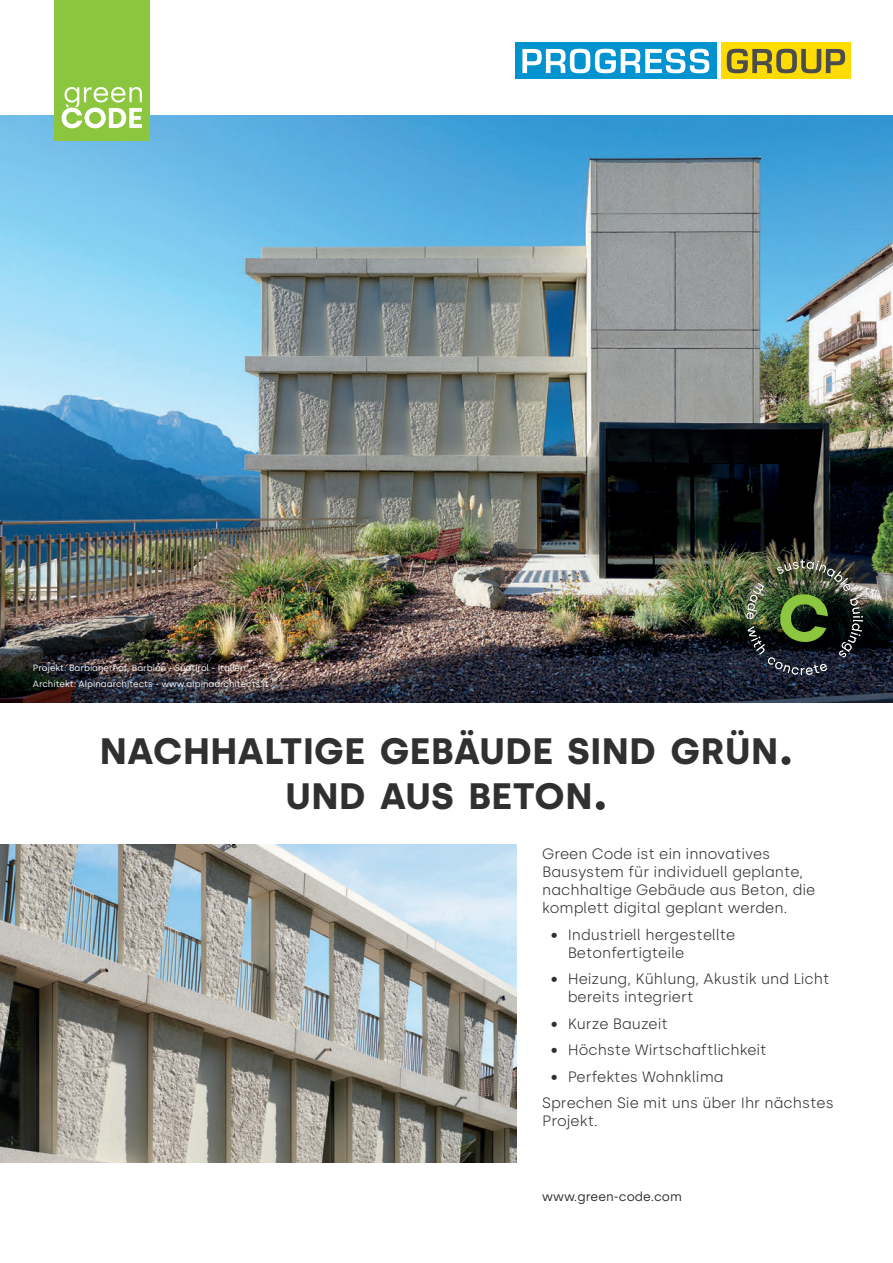
<style>
.page{position:relative;width:893px;height:1263px;background:#fff}
.page>*{position:absolute;margin:0;border:0;box-sizing:border-box;transform-origin:0 0}
.t1{font:700 36.75px/45px "Silka";letter-spacing:.015em;color:#312f30;text-align:center}
.t2{font:300 15px/18px "Silka";color:#312f30}
.t3{font:12.75px "Silka";color:#312f30}
.t4{font:9px/16.2px "Silka";color:#f9fcf8}
.s1{font-size:52.5px}
</style>
<div class="page">
<img style="left:0;top:116px;width:893px;height:586px">
<img style="left:0;top:845px;width:516px;height:317px">
<div style="left:54px;top:0;width:96px;height:141px;background:#8bc63e"></div>
<svg style="left:62px;top:87px;width:80px;height:41px"></svg>
<div style="left:515px;top:42px;width:202px;height:36px;background:#0093d0"></div>
<div style="left:721px;top:42px;width:129px;height:36px;background:#ffdc01"></div>
<svg style="left:522px;top:48px;width:187px;height:25px"></svg>
<svg style="left:727px;top:48px;width:118px;height:25px"></svg>
<img style="left:746px;top:559px;width:117px;height:116px">
<p class="t4" style="left:33px;top:660px;width:237px">Projekt: Barbianerhof, Barbian - Südtirol - Italien<br>Architekt: Alpinaarchitects - www.alpinaarchitects.it</p>
<h1 class="t1" style="left:100px;top:729px;width:695px">NACHHALTIGE GEBÄUDE SIND GRÜN<span class="s1">.<br></span>UND AUS BETON<span class="s1">.</span></h1>
<p class="t2" style="left:542px;top:845px;width:275px">Green Code ist ein innovatives Bausystem für individuell geplante, nachhaltige Gebäude aus Beton, die komplett digital geplant werden.</p>
<p class="t2" style="left:568px;top:925px;width:169px;text-indent:-17px">• Industriell hergestellte<br>Betonfertigteile</p>
<p class="t2" style="left:568px;top:970px;width:263px;text-indent:-17px">• Heizung, Kühlung, Akustik und Licht bereits integriert</p>
<p class="t2" style="left:551px;top:1014px;width:119px">• Kurze Bauzeit</p>
<p class="t2" style="left:551px;top:1041px;width:218px">• Höchste Wirtschaftlichkeit</p>
<p class="t2" style="left:542px;top:1063px;width:293px;line-height:26.5px;text-indent:9px">• Perfektes Wohnklima<br>Sprechen Sie mit uns über Ihr nächstes</p>
<p class="t2" style="left:542px;top:1112px;width:57px">Projekt.</p>
<p class="t3" style="left:542px;top:1189px;width:141px">www.green-code.com</p>
</div>
